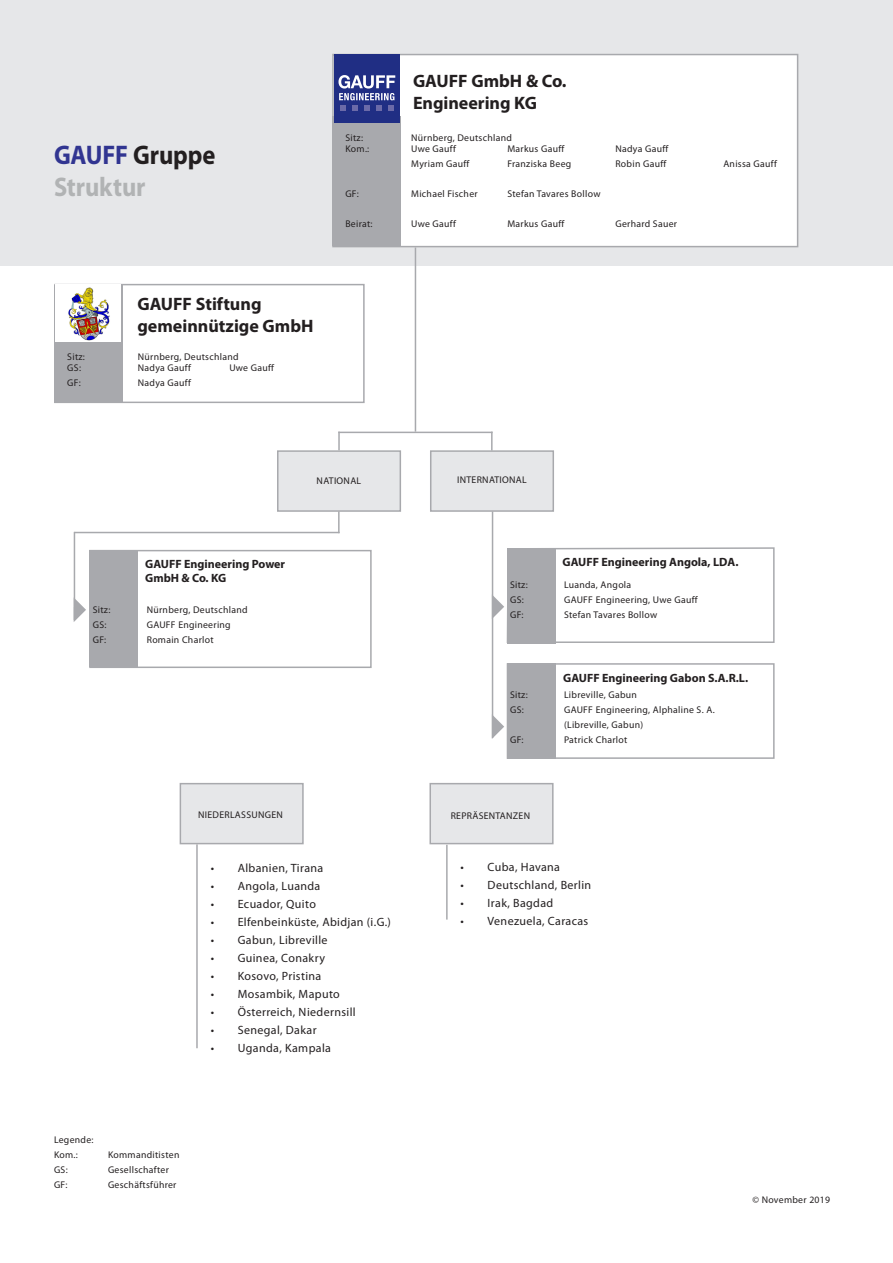
<style>
.page{position:relative;width:893px;height:1263px;background:#fff}
.page>*{position:absolute;margin:0;border:0;box-sizing:border-box;transform-origin:0 0}
.t1{font:700 27px "Myriad Pro";letter-spacing:-.005em;color:#231f20;scale:.91 1}
.t2{font:700 27px "Myriad Pro";letter-spacing:-.005em;color:#b1b3b4;scale:.91 1}
.t3{font:700 18px/21.6px "Myriad Pro";color:#231f20}
.t4{font:12px "Myriad Pro";letter-spacing:.03em;color:#231f20}
.t5{font:700 12px/14.4px "Myriad Pro";color:#231f20}
.t6{font:9.75px "Myriad Pro";letter-spacing:.03em;color:#231f20}
.s1{color:#313591}
</style>
<div class="page">
<div style="left:0;top:0;width:893px;height:266px;background:#e6e7e9"></div>
<div style="left:277px;top:450px;width:124px;height:62px;background:#e6e7e9;border:2px solid #a8a9ad"></div>
<div style="left:430px;top:450px;width:124px;height:62px;background:#e6e7e9;border:2px solid #a8a9ad"></div>
<div style="left:332px;top:54px;width:466px;height:193px;background:#fff;border:2px solid #a8a9ad"></div>
<div style="left:332px;top:116px;width:68px;height:130px;background:#a8a9ad"></div>
<div style="left:507px;top:663px;width:268px;height:96px;border:2px solid #a8a9ad"></div>
<div style="left:507px;top:663px;width:49px;height:96px;background:#a8a9ad"></div>
<svg style="left:491px;top:433px;width:2px;height:17px"></svg>
<hr style="left:338px;top:432px;width:155px;height:1px;background:#a8a9ad">
<hr style="left:415px;top:247px;width:1px;height:185px;background:#a8a9ad">
<hr style="left:338px;top:511px;width:2px;height:22px;background:#a8a9ad">
<hr style="left:74px;top:532px;width:266px;height:1px;background:#a8a9ad">
<hr style="left:74px;top:532px;width:1px;height:75px;background:#a8a9ad">
<hr style="left:492px;top:511px;width:1px;height:227px;background:#a8a9ad">
<svg style="left:493px;top:546px;width:282px;height:98px"></svg>
<svg style="left:492px;top:714px;width:12px;height:25px"></svg>
<svg style="left:338px;top:433px;width:2px;height:17px"></svg>
<div style="left:334px;top:54px;width:66px;height:68px;background:#202e84"></div>
<svg style="left:338px;top:75px;width:57px;height:36px"></svg>
<div style="left:54px;top:284px;width:311px;height:119px;border:2px solid #a8a9ad"></div>
<div style="left:54px;top:285px;width:69px;height:118px;background:#a8a9ad"></div>
<img style="left:55px;top:285px;width:66px;height:57px">
<div style="left:89px;top:550px;width:283px;height:118px;border:2px solid #a8a9ad"></div>
<div style="left:89px;top:550px;width:49px;height:117px;background:#a8a9ad"></div>
<svg style="left:74px;top:597px;width:12px;height:25px"></svg>
<div style="left:180px;top:783px;width:124px;height:61px;background:#e6e7e9;border:2px solid #a8a9ad"></div>
<hr style="left:196px;top:844px;width:2px;height:204px;background:#a8a9ad">
<div style="left:429px;top:783px;width:125px;height:61px;background:#e6e7e9;border:2px solid #a8a9ad"></div>
<hr style="left:446px;top:845px;width:2px;height:74px;background:#a8a9ad">
<p class="t1" style="left:54px;top:137px;width:179px"><span class="s1">GAUFF</span> Gruppe</p>
<p class="t2" style="left:54px;top:170px;width:102px">Struktur</p>
<p class="t3" style="left:137px;top:292px;width:178px">GAUFF Stiftung gemeinnützige GmbH</p>
<p class="t6" style="left:67px;top:350px;width:19px">Sitz:</p>
<p class="t6" style="left:138px;top:350px;width:102px">Nürnberg, Deutschland</p>
<p class="t6" style="left:67px;top:362px;width:15px">GS:</p>
<p class="t6" style="left:138px;top:362px;width:55px">Nadya Gauff</p>
<p class="t6" style="left:229px;top:362px;width:46px">Uwe Gauff</p>
<p class="t6" style="left:67px;top:377px;width:15px">GF:</p>
<p class="t6" style="left:138px;top:377px;width:55px">Nadya Gauff</p>
<p class="t3" style="left:413px;top:70px;width:155px">GAUFF GmbH &amp; Co.</p>
<p class="t3" style="left:413px;top:91px;width:125px">Engineering KG</p>
<p class="t6" style="left:345px;top:131px;width:19px">Sitz:</p>
<p class="t6" style="left:411px;top:131px;width:102px">Nürnberg, Deutschland</p>
<p class="t6" style="left:345px;top:143px;width:25px">Kom.:</p>
<p class="t6" style="left:411px;top:143px;width:46px">Uwe Gauff</p>
<p class="t6" style="left:507px;top:143px;width:59px">Markus Gauff</p>
<p class="t6" style="left:615px;top:143px;width:55px">Nadya Gauff</p>
<p class="t6" style="left:411px;top:158px;width:60px">Myriam Gauff</p>
<p class="t6" style="left:507px;top:158px;width:65px">Franziska Beeg</p>
<p class="t6" style="left:615px;top:158px;width:53px">Robin Gauff</p>
<p class="t6" style="left:723px;top:158px;width:55px">Anissa Gauff</p>
<p class="t6" style="left:345px;top:188px;width:15px">GF:</p>
<p class="t6" style="left:411px;top:188px;width:68px">Michael Fischer</p>
<p class="t6" style="left:507px;top:188px;width:95px">Stefan Tavares Bollow</p>
<p class="t6" style="left:345px;top:218px;width:29px">Beirat:</p>
<p class="t6" style="left:411px;top:218px;width:46px">Uwe Gauff</p>
<p class="t6" style="left:507px;top:218px;width:59px">Markus Gauff</p>
<p class="t6" style="left:615px;top:218px;width:63px">Gerhard Sauer</p>
<p class="t5" style="left:145px;top:556px;width:141px">GAUFF Engineering Power<br>GmbH &amp; Co. KG</p>
<p class="t6" style="left:93px;top:604px;width:19px">Sitz:</p>
<p class="t6" style="left:147px;top:604px;width:102px">Nürnberg, Deutschland</p>
<p class="t6" style="left:93px;top:619px;width:15px">GS:</p>
<p class="t6" style="left:147px;top:619px;width:85px">GAUFF Engineering</p>
<p class="t6" style="left:93px;top:634px;width:15px">GF:</p>
<p class="t6" style="left:147px;top:634px;width:68px">Romain Charlot</p>
<p class="t6" style="left:198px;top:809px;width:86px">NIEDERLASSUNGEN</p>
<p class="t6" style="left:317px;top:474px;width:46px">NATIONAL</p>
<p class="t6" style="left:457px;top:474px;width:71px">INTERNATIONAL</p>
<p class="t5" style="left:562px;top:554px;width:177px">GAUFF Engineering Angola, LDA.</p>
<p class="t6" style="left:510px;top:579px;width:19px">Sitz:</p>
<p class="t6" style="left:564px;top:579px;width:69px">Luanda, Angola</p>
<p class="t6" style="left:510px;top:594px;width:15px">GS:</p>
<p class="t6" style="left:564px;top:594px;width:135px">GAUFF Engineering, Uwe Gauff</p>
<p class="t6" style="left:510px;top:609px;width:15px">GF:</p>
<p class="t6" style="left:564px;top:609px;width:95px">Stefan Tavares Bollow</p>
<p class="t5" style="left:563px;top:670px;width:186px">GAUFF Engineering Gabon S.A.R.L.</p>
<p class="t6" style="left:510px;top:688px;width:19px">Sitz:</p>
<p class="t6" style="left:564px;top:688px;width:74px">Libreville, Gabun</p>
<p class="t6" style="left:510px;top:703px;width:15px">GS:</p>
<p class="t6" style="left:564px;top:703px;width:152px">GAUFF Engineering, Alphaline S. A.</p>
<p class="t6" style="left:564px;top:718px;width:81px">(Libreville, Gabun)</p>
<p class="t6" style="left:510px;top:733px;width:15px">GF:</p>
<p class="t6" style="left:564px;top:733px;width:65px">Patrick Charlot</p>
<p class="t6" style="left:451px;top:809px;width:81px">REPRÄSENTANZEN</p>
<p class="t4" style="left:211px;top:860px;width:114px">• Albanien, Tirana</p>
<p class="t4" style="left:211px;top:878px;width:111px">• Angola, Luanda</p>
<p class="t4" style="left:211px;top:896px;width:107px">• Ecuador, Quito</p>
<p class="t4" style="left:211px;top:914px;width:182px">• Elfenbeinküste, Abidjan (i.G.)</p>
<p class="t4" style="left:211px;top:932px;width:118px">• Gabun, Libreville</p>
<p class="t4" style="left:211px;top:950px;width:116px">• Guinea, Conakry</p>
<p class="t4" style="left:211px;top:968px;width:112px">• Kosovo, Pristina</p>
<p class="t4" style="left:211px;top:986px;width:131px">• Mosambik, Maputo</p>
<p class="t4" style="left:211px;top:1004px;width:146px">• Österreich, Niedernsill</p>
<p class="t4" style="left:211px;top:1022px;width:107px">• Senegal, Dakar</p>
<p class="t4" style="left:211px;top:1040px;width:122px">• Uganda, Kampala</p>
<p class="t6" style="left:54px;top:1133px;width:41px">Legende:</p>
<p class="t6" style="left:54px;top:1148px;width:25px">Kom.:</p>
<p class="t6" style="left:108px;top:1148px;width:73px">Kommanditisten</p>
<p class="t6" style="left:54px;top:1163px;width:15px">GS:</p>
<p class="t6" style="left:108px;top:1163px;width:62px">Gesellschafter</p>
<p class="t6" style="left:54px;top:1178px;width:15px">GF:</p>
<p class="t6" style="left:108px;top:1178px;width:70px">Geschäftsführer</p>
<p class="t4" style="left:461px;top:859px;width:101px">• Cuba, Havana</p>
<p class="t4" style="left:461px;top:877px;width:132px">• Deutschland, Berlin</p>
<p class="t4" style="left:461px;top:895px;width:94px">• Irak, Bagdad</p>
<p class="t4" style="left:461px;top:913px;width:129px">• Venezuela, Caracas</p>
<p class="t6" style="left:752px;top:1194px;width:79px">© November 2019</p>
</div>
